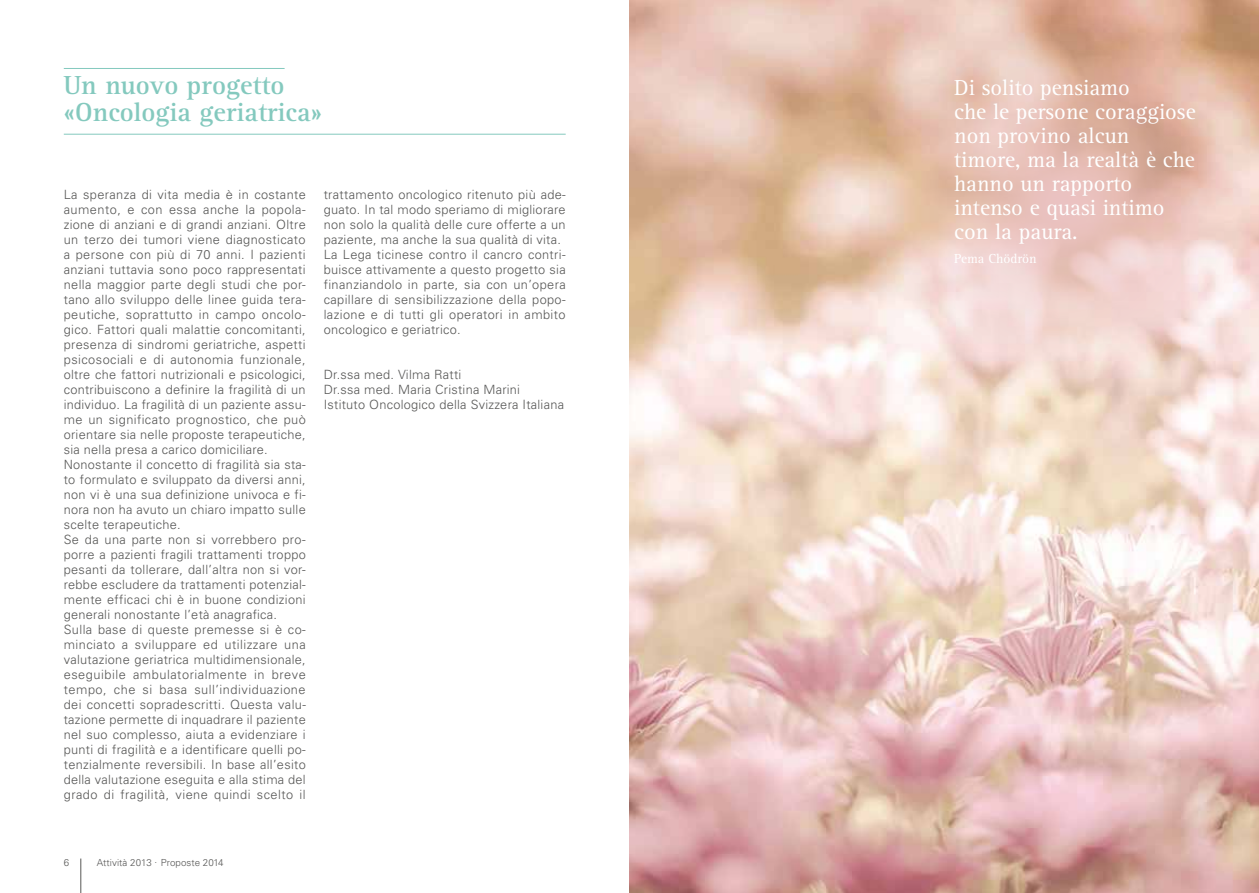
<style>
.page{position:relative;width:1259px;height:893px;background:#fff}
.page>*{position:absolute;margin:0;border:0;box-sizing:border-box;transform-origin:0 0}
.t1{font:700 27px/27px "Rotis Serif";color:#84c9be}
.t2{font:22.5px/24px "Rotis Serif";color:#fff}
.t3{font:13.5px "Rotis Serif";color:#fff}
.t4{font:300 12.75px/15px "Univers";letter-spacing:.025em;color:#575756}
.t5{font:300 9.75px "Univers";letter-spacing:.005em;color:#575756}
</style>
<div class="page">
<hr style="left:64px;top:68px;width:221px;height:1px;background:#84c9be">
<hr style="left:64px;top:134px;width:502px;height:1px;background:#84c9be">
<hr style="left:81px;top:858px;width:1px;height:35px;background:#575756">
<img style="left:629px;top:0;width:630px;height:893px">
<svg style="left:870px;top:14px;width:379px;height:379px;background:#e9c7bb"></svg>
<h1 class="t1" style="left:64px;top:72px;width:260px">Un nuovo progetto «Oncologia geriatrica»</h1>
<p class="t4" style="left:64px;top:187px;width:244px">La speranza di vita media è in costante aumento, e con essa anche la popola&shy;zione di anziani e di grandi anziani. Oltre un terzo dei tumori viene diagnosticato a persone con più di 70 anni. I pazienti anziani tuttavia sono poco rappresentati nella maggior parte degli studi che por&shy;tano allo sviluppo delle linee guida tera&shy;peutiche, soprattutto in campo oncolo&shy;gico. Fattori quali malattie concomitanti, presenza di sindromi geriatriche, aspetti psicosociali e di autonomia funzionale, oltre che fattori nutrizionali e psicologici, contribuiscono a definire la fragilità di un individuo. La fragilità di un paziente assu&shy;me un significato prognostico, che può orientare sia nelle proposte terapeutiche, sia nella presa a carico domiciliare.<br>Nonostante il concetto di fragilità sia sta&shy;to formulato e sviluppato da diversi anni, non vi è una sua definizione univoca e fi&shy;nora non ha avuto un chiaro impatto sulle scelte terapeutiche.<br>Se da una parte non si vorrebbero pro&shy;porre a pazienti fragili trattamenti troppo pesanti da tollerare, dall’altra non si vor&shy;rebbe escludere da trattamenti potenzial&shy;mente efficaci chi è in buone condizioni generali nonostante l’età anagrafica.<br>Sulla base di queste premesse si è co&shy;minciato a sviluppare ed utilizzare una valutazione geriatrica multidimensionale, eseguibile ambulatorialmente in breve tempo, che si basa sull’individuazione dei concetti sopradescritti. Questa valu&shy;tazione permette di inquadrare il paziente nel suo complesso, aiuta a evidenziare i punti di fragilità e a identificare quelli po&shy;tenzialmente reversibili. In base all’esito della valutazione eseguita e alla stima del grado di fragilità, viene quindi scelto il</p>
<p class="t4" style="left:324px;top:186px;width:243px">trattamento oncologico ritenuto più ade&shy;guato. In tal modo speriamo di migliorare non solo la qualità delle cure offerte a un paziente, ma anche la sua qualità di vita.<br>La Lega ticinese contro il cancro contri&shy;buisce attivamente a questo progetto sia finanziandolo in parte, sia con un’opera capillare di sensibilizzazione della popo&shy;lazione e di tutti gli operatori in ambito oncologico e geriatrico.</p>
<p class="t4" style="left:324px;top:367px;width:242px">Dr.ssa med. Vilma Ratti<br>Dr.ssa med. Maria Cristina Marini<br>Istituto Oncologico della Svizzera Italiana</p>
<p class="t5" style="left:64px;top:857px;width:7px">6</p>
<p class="t5" style="left:97px;top:857px;width:128px">Attività 2013 . Proposte 2014</p>
<h2 class="t2" style="left:954px;top:76px;width:243px">Di solito pensiamo<br>che le persone coraggiose non provino alcun timore, ma la realtà è che hanno un rapporto intenso e quasi intimo con la paura.</h2>
<p class="t3" style="left:954px;top:250px;width:84px">Pema Chödrön</p>
</div>
